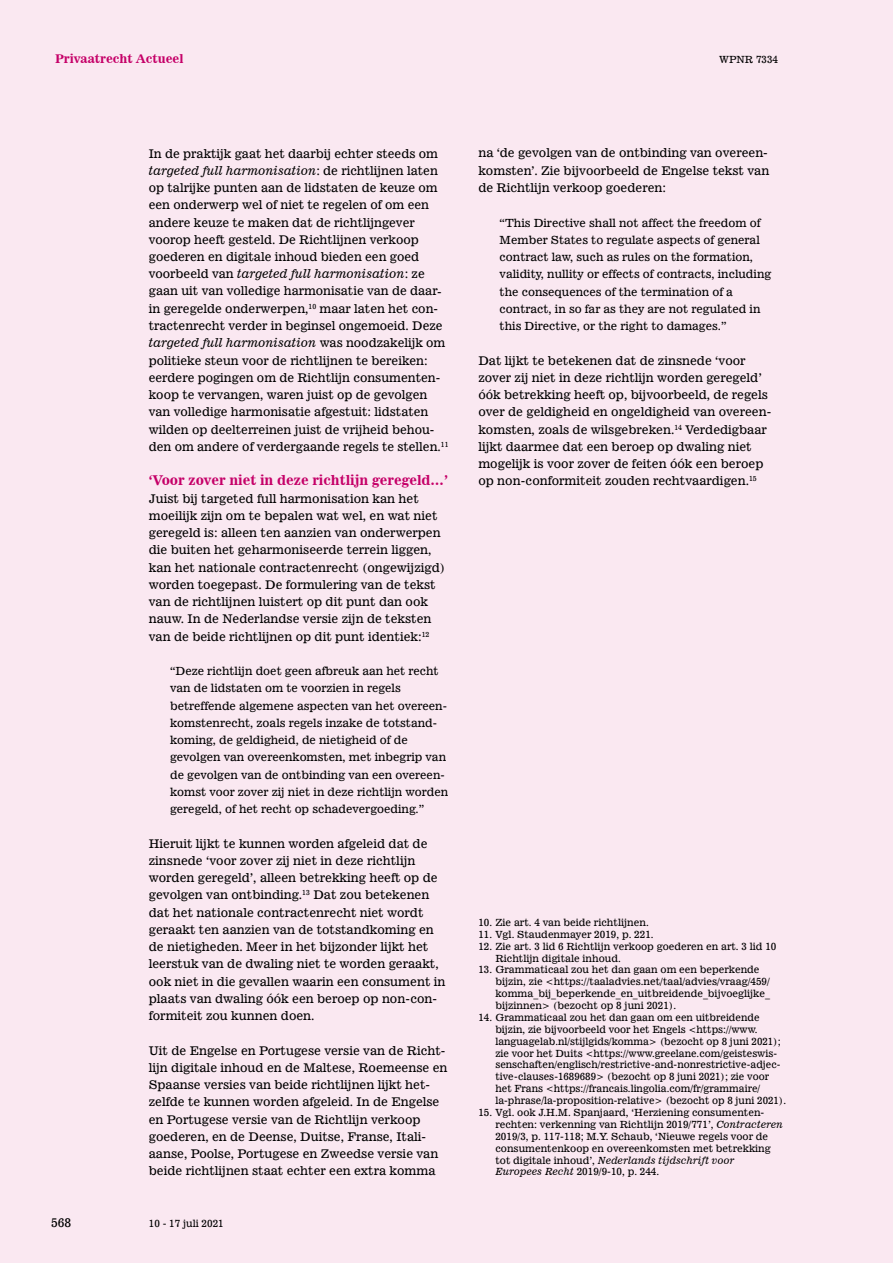
<style>
.page{position:relative;width:893px;height:1263px;background:#fae8f1}
.page>*{position:absolute;margin:0;border:0;box-sizing:border-box;transform-origin:0 0}
.t1{font:13.5px "News 701 BT Bold A";color:#c50068}
.t2{font:12px/17.2px "News 701 BT Roman A";color:#000}
.t3{font:12px "News 701 BT Italic A";color:#000}
.t4{font:12px "News 701 BT Bold A";color:#c50068}
.t5{font:11.25px/17.2px "News 701 BT Roman A";color:#000}
.t6{font:9.9px/11.9px "News 701 BT Roman A";color:#000}
.t7{font:9.9px "News 701 BT Italic A";color:#000}
.s1{font-family:"News 701 BT Roman A"}
.s2{font-family:"News 701 BT Italic A"}
</style>
<div class="page">
<p class="t4" style="left:55px;top:51px;width:130px">Privaatrecht Actueel</p>
<p class="t6" style="left:719px;top:53px;width:61px">WPNR 7334</p>
<p class="t2" style="left:51px;top:1214px;width:22px">568</p>
<p class="t2" style="left:149px;top:144px;width:291px">In de praktijk gaat het daarbij echter steeds om</p>
<p class="t3" style="left:149px;top:163px;width:291px">targeted full harmonisation<span class="s1">: de richtlijnen laten</span></p>
<p class="t2" style="left:149px;top:179px;width:290px">op talrijke punten aan de lidstaten de keuze om een onderwerp wel of niet te regelen of om een andere keuze te maken dat de richtlijngever voorop heeft gesteld. De Richtlijnen verkoop goederen en digitale inhoud bieden een goed</p>
<p class="t3" style="left:149px;top:267px;width:277px"><span class="s1">voorbeeld van</span> targeted full harmonisation<span class="s1">: ze</span></p>
<p class="t2" style="left:149px;top:282px;width:295px">gaan uit van volledige harmonisatie van de daar&shy;in geregelde onderwerpen,<sup>10</sup> maar laten het con&shy;tractenrecht verder in beginsel ongemoeid. Deze</p>
<p class="t3" style="left:149px;top:336px;width:298px">targeted full harmonisation <span class="s1">was noodzakelijk om</span></p>
<p class="t2" style="left:149px;top:351px;width:301px">politieke steun voor de richtlijnen te bereiken: eerdere pogingen om de Richtlijn consumenten&shy;koop te vervangen, waren juist op de gevolgen van volledige harmonisatie afgestuit: lidstaten wilden op deelterreinen juist de vrijheid behou&shy;den om andere of verdergaande regels te stellen.<sup>11</sup></p>
<p class="t1" style="left:149px;top:472px;width:300px">‘Voor zover niet in deze richtlijn geregeld…’</p>
<p class="t2" style="left:149px;top:489px;width:298px">Juist bij targeted full harmonisation kan het moeilijk zijn om te bepalen wat wel, en wat niet geregeld is: alleen ten aanzien van onderwerpen die buiten het geharmoniseerde terrein liggen, kan het nationale contractenrecht (ongewijzigd) worden toegepast. De formulering van de tekst van de richtlijnen luistert op dit punt dan ook nauw. In de Nederlandse versie zijn de teksten van de beide richtlijnen op dit punt identiek:<sup>12</sup></p>
<p class="t5" style="left:170px;top:662px;width:280px">“Deze richtlijn doet geen afbreuk aan het recht van de lidstaten om te voorzien in regels betreffende algemene aspecten van het overeen&shy;komstenrecht, zoals regels inzake de totstand&shy;koming, de geldigheid, de nietigheid of de gevolgen van overeenkomsten, met inbegrip van de gevolgen van de ontbinding van een overeen&shy;komst voor zover zij niet in deze richtlijn worden geregeld, of het recht op schadevergoeding.”</p>
<p class="t2" style="left:149px;top:834px;width:298px">Hieruit lijkt te kunnen worden afgeleid dat de zinsnede ‘voor zover zij niet in deze richtlijn worden geregeld’, alleen betrekking heeft op de gevolgen van ontbinding.<sup>13</sup> Dat zou betekenen dat het nationale contractenrecht niet wordt geraakt ten aanzien van de totstandkoming en de nietigheden. Meer in het bijzonder lijkt het leerstuk van de dwaling niet te worden geraakt, ook niet in die gevallen waarin een consument in plaats van dwaling óók een beroep op non-con&shy;formiteit zou kunnen doen.</p>
<p class="t2" style="left:149px;top:1041px;width:300px">Uit de Engelse en Portugese versie van de Richt&shy;lijn digitale inhoud en de Maltese, Roemeense en Spaanse versies van beide richtlijnen lijkt het&shy;zelfde te kunnen worden afgeleid. In de Engelse en Portugese versie van de Richtlijn verkoop goederen, en de Deense, Duitse, Franse, Itali&shy;aanse, Poolse, Portugese en Zweedse versie van beide richtlijnen staat echter een extra komma</p>
<p class="t6" style="left:149px;top:1217px;width:76px">10 - 17 juli 2021</p>
<p class="t2" style="left:478px;top:144px;width:292px">na ‘de gevolgen van de ontbinding van overeen&shy;komsten’. Zie bijvoorbeeld de Engelse tekst van de Richtlijn verkoop goederen:</p>
<p class="t5" style="left:500px;top:214px;width:273px">“This Directive shall not affect the freedom of Member States to regulate aspects of general contract law, such as rules on the formation, validity, nullity or effects of contracts, including the consequences of the termination of a contract, in so far as they are not regulated in this Directive, or the right to damages.”</p>
<p class="t2" style="left:478px;top:351px;width:294px">Dat lijkt te betekenen dat de zinsnede ‘voor zover zij niet in deze richtlijn worden geregeld’ óók betrekking heeft op, bijvoorbeeld, de regels over de geldigheid en ongeldigheid van overeen&shy;komsten, zoals de wilsgebreken.<sup>14</sup> Verdedigbaar lijkt daarmee dat een beroep op dwaling niet mogelijk is voor zover de feiten óók een beroep op non-conformiteit zouden rechtvaardigen.<sup>15</sup></p>
<p class="t6" style="left:478px;top:916px;width:172px">10. Zie art. 4 van beide richtlijnen.</p>
<p class="t6" style="left:478px;top:928px;width:177px">11. Vgl. Staudenmayer 2019, p. 221.</p>
<p class="t6" style="left:495px;top:940px;width:283px;text-indent:-17px">12. Zie art. 3 lid 6 Richtlijn verkoop goederen en art. 3 lid 10<br>Richtlijn digitale inhoud.</p>
<p class="t6" style="left:495px;top:964px;width:276px;text-indent:-17px">13. Grammaticaal zou het dan gaan om een beperkende bijzin, zie &lt;https://taaladvies.net/taal/advies/vraag/459/ komma_bij_beperkende_en_uitbreidende_bijvoeglijke_ bijzinnen&gt; (bezocht op 8 juni 2021).</p>
<p class="t6" style="left:495px;top:1011px;width:292px;text-indent:-17px">14. Grammaticaal zou het dan gaan om een uitbreidende bijzin, zie bijvoorbeeld voor het Engels &lt;https://www. languagelab.nl/stijlgids/komma&gt; (bezocht op 8 juni 2021); zie voor het Duits &lt;https://www.greelane.com/geisteswis&shy;senschaften/englisch/restrictive-and-nonrestrictive-adjec&shy;tive-clauses-1689689&gt; (bezocht op 8 juni 2021); zie voor het Frans &lt;https://francais.lingolia.com/fr/grammaire/ la-phrase/la-proposition-relative&gt; (bezocht op 8 juni 2021).</p>
<p class="t6" style="left:495px;top:1106px;width:289px;text-indent:-17px">15. Vgl. ook J.H.M. Spanjaard, ‘Herziening consumenten&shy;rechten: verkenning van Richtlijn 2019/771’, <span class="s2">Contracteren </span>2019/3, p. 117-118; M.Y. Schaub, ‘Nieuwe regels voor de consumentenkoop en overeenkomsten met betrekking</p>
<p class="t7" style="left:495px;top:1154px;width:241px"><span class="s1">tot digitale inhoud’,</span> Nederlands tijdschrift voor</p>
<p class="t6" style="left:495px;top:1166px;width:165px"><span class="s2">Europees Recht</span> 2019/9-10, p. 244.</p>
</div>
